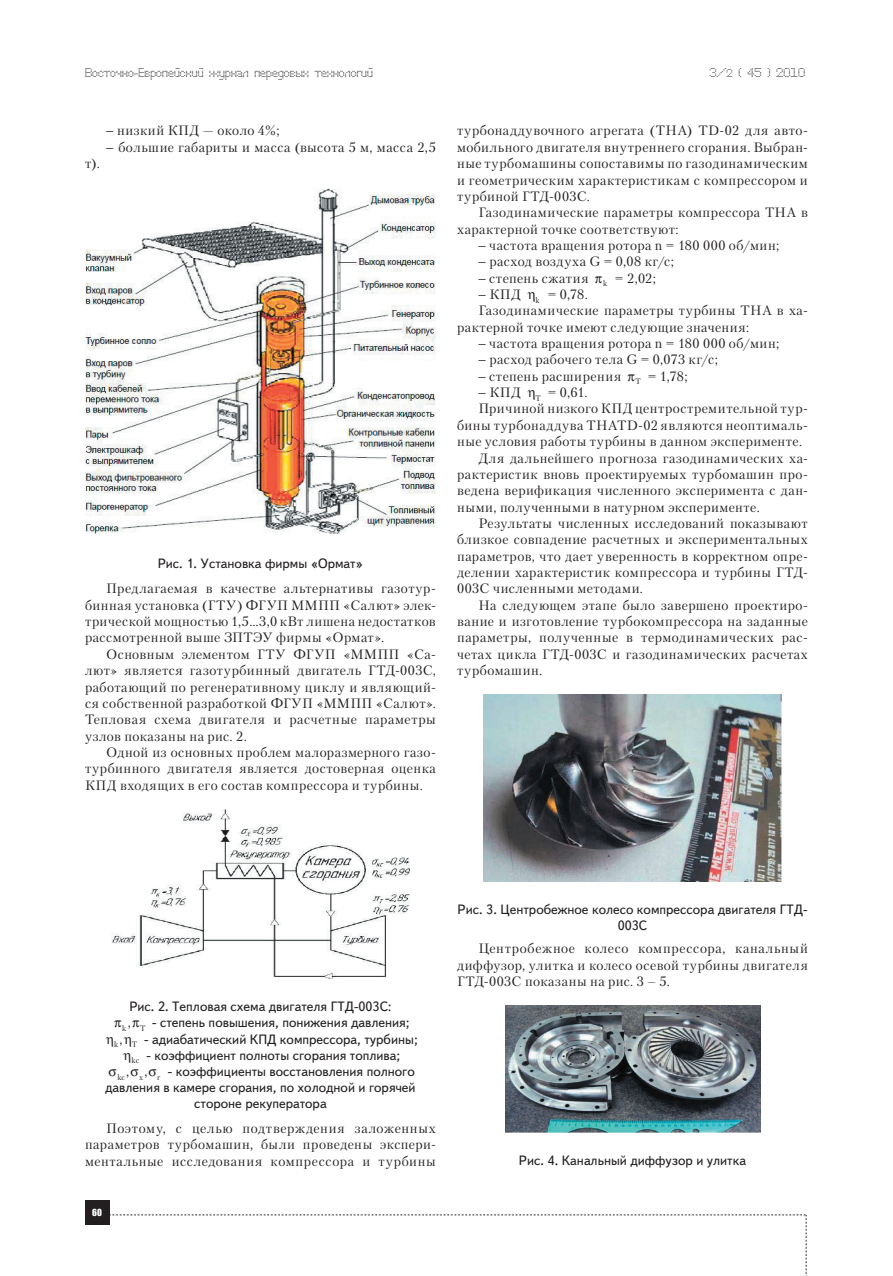
<style>
.page{position:relative;width:893px;height:1276px;background:#fff}
.page>*{position:absolute;margin:0;border:0;box-sizing:border-box;transform-origin:0 0}
.t1{font:13.5px/16.4px "Petersburg C";letter-spacing:.035em;color:#231f20;text-align:justify}
.t2{font:13.5px/16.2px "Text Book C";color:#231f20}
.t3{font:12px "Perfo";letter-spacing:.015em;color:#231f20}
.t4{font:9px "Impact";color:#fff}
.t5{font:7.8px "Petersburg C";color:#231f20}
.s1{font-size:10.5px}
</style>
<div class="page">
<div style="left:85px;top:1200px;width:24px;height:25px;background:#231f20"></div>
<svg style="left:109px;top:1214px;width:698px;height:62px"></svg>
<img style="left:85px;top:188px;width:351px;height:346px">
<img style="left:112px;top:809px;width:297px;height:169px">
<img style="left:484px;top:694px;width:297px;height:187px">
<img style="left:505px;top:1005px;width:255px;height:127px">
<p class="t3" style="left:85px;top:65px;width:289px">Восточно-Европейский журнал передовых технологий</p>
<p class="t3" style="left:709px;top:65px;width:97px">3/<span class="s1">2</span> ( 45 ) 2010</p>
<p class="t1" style="left:106px;top:122px;width:331px">− низкий КПД — около 4%;<br>− большие габариты и масса (высота 5 м, масса 2,5</p>
<p class="t1" style="left:85px;top:155px;width:16px">т).</p>
<p class="t2" style="left:158px;top:556px;width:207px">Рис. 1. Установка фирмы «Ормат»</p>
<p class="t1" style="left:85px;top:580px;width:352px;text-indent:21px">Предлагаемая в качестве альтернативы газотур&shy;бинная установка (ГТУ) ФГУП ММПП «Салют» элек&shy;трической мощностью 1,5…3,0 кВт лишена недостатков рассмотренной выше ЗПТЭУ фирмы «Ормат».</p>
<p class="t1" style="left:85px;top:646px;width:352px;text-indent:21px">Основным элементом ГТУ ФГУП «ММПП «Са&shy;лют» является газотурбинный двигатель ГТД-003С, работающий по регенеративному циклу и являющий&shy;ся собственной разработкой ФГУП «ММПП «Салют».<br>Тепловая схема двигателя и расчетные параметры узлов показаны на рис. 2.</p>
<p class="t1" style="left:85px;top:744px;width:352px;text-indent:21px">Одной из основных проблем малоразмерного газо&shy;турбинного двигателя является достоверная оценка КПД входящих в его состав компрессора и турбины.</p>
<p class="t1" style="left:457px;top:122px;width:352px">турбонаддувочного агрегата (ТНА) ТD-02 для авто&shy;мобильного двигателя внутреннего сгорания. Выбран&shy;ные турбомашины сопоставимы по газодинамическим и геометрическим характеристикам с компрессором и турбиной ГТД-003С.</p>
<p class="t1" style="left:478px;top:204px;width:331px">Газодинамические параметры компрессора ТНА в</p>
<p class="t1" style="left:457px;top:220px;width:223px">характерной точке соответствуют:</p>
<p class="t1" style="left:478px;top:237px;width:302px">− частота вращения ротора n = 180 000 об/мин;</p>
<p class="t1" style="left:478px;top:253px;width:197px">− расход воздуха G = 0,08 кг/с;</p>
<p class="t1" style="left:478px;top:270px;width:179px">− степень сжатия <sub>k</sub> = 2,02;</p>
<p class="t1" style="left:478px;top:286px;width:111px">− КПД <sub>k</sub> = 0,78.</p>
<p class="t1" style="left:478px;top:302px;width:331px">Газодинамические параметры турбины ТНА в ха-</p>
<p class="t1" style="left:457px;top:319px;width:293px">рактерной точке имеют следующие значения:</p>
<p class="t1" style="left:478px;top:335px;width:302px">− частота вращения ротора n = 180 000 об/мин;</p>
<p class="t1" style="left:478px;top:351px;width:241px">− расход рабочего тела G = 0,073 кг/с;</p>
<p class="t1" style="left:478px;top:368px;width:211px">− степень расширения <sub>T</sub> = 1,78;</p>
<p class="t1" style="left:478px;top:384px;width:111px">− КПД <sub>T</sub> = 0,61.</p>
<p class="t1" style="left:478px;top:400px;width:331px">Причиной низкого КПД центростремительной тур-</p>
<p class="t1" style="left:457px;top:417px;width:352px">бины турбонаддува ТНАТD-02 являются неоптималь-</p>
<p class="t1" style="left:457px;top:433px;width:347px">ные условия работы турбины в данном эксперименте.</p>
<p class="t1" style="left:478px;top:449px;width:331px">Для дальнейшего прогноза газодинамических ха-</p>
<p class="t1" style="left:457px;top:466px;width:352px">рактеристик вновь проектируемых турбомашин про-</p>
<p class="t1" style="left:457px;top:482px;width:352px">ведена верификация численного эксперимента с дан-</p>
<p class="t1" style="left:457px;top:498px;width:304px">ными, полученными в натурном эксперименте.</p>
<p class="t1" style="left:478px;top:515px;width:331px">Результаты численных исследований показывают</p>
<p class="t1" style="left:457px;top:531px;width:352px">близкое совпадение расчетных и экспериментальных</p>
<p class="t1" style="left:457px;top:547px;width:352px">параметров, что дает уверенность в корректном опре-</p>
<p class="t1" style="left:457px;top:564px;width:352px">делении характеристик компрессора и турбины ГТД-</p>
<p class="t1" style="left:457px;top:580px;width:187px">003С численными методами.</p>
<p class="t1" style="left:478px;top:597px;width:331px">На следующем этапе было завершено проектиро-</p>
<p class="t1" style="left:457px;top:613px;width:352px">вание и изготовление турбокомпрессора на заданные</p>
<p class="t1" style="left:457px;top:629px;width:352px">параметры, полученные в термодинамических рас-</p>
<p class="t1" style="left:457px;top:646px;width:352px">четах цикла ГТД-003С и газодинамических расчетах</p>
<p class="t1" style="left:457px;top:662px;width:87px">турбомашин.</p>
<p class="t2" style="left:129px;top:998px;width:264px">Рис. 2. Тепловая схема двигателя ГТД-003С:</p>
<p class="t1" style="left:128px;top:1014px;width:5px">,</p>
<p class="t2" style="left:152px;top:1014px;width:259px">- степень повышения, понижения давления;</p>
<p class="t5" style="left:122px;top:1023px;width:6px">k</p>
<p class="t5" style="left:140px;top:1023px;width:7px">T</p>
<p class="t1" style="left:120px;top:1030px;width:5px">,</p>
<p class="t2" style="left:132px;top:1031px;width:288px;text-indent:13px">- адиабатический КПД компрессора, турбины; <sub>kc</sub> - коэффициент полноты сгорания топлива;</p>
<p class="t5" style="left:117px;top:1072px;width:32px">kc<sup>,</sup> <sup>,</sup>x</p>
<p class="t2" style="left:157px;top:1063px;width:259px"><sub>r</sub> - коэффициенты восстановления полного</p>
<p class="t2" style="left:105px;top:1079px;width:312px">давления в камере сгорания, по холодной и горячей</p>
<p class="t2" style="left:194px;top:1095px;width:134px">стороне рекуператора</p>
<p class="t1" style="left:85px;top:1120px;width:352px;text-indent:21px">Поэтому, с целью подтверждения заложенных параметров турбомашин, были проведены экспери&shy;ментальные исследования компрессора и турбины</p>
<p class="t5" style="left:114px;top:1039px;width:6px">k</p>
<p class="t5" style="left:132px;top:1039px;width:7px">T</p>
<p class="t4" style="left:92px;top:1205px;width:11px">60</p>
<p class="t2" style="left:458px;top:901px;width:351px;text-align:center">Рис. 3. Центробежное колесо компрессора двигателя ГТД-<br>003С</p>
<p class="t1" style="left:457px;top:940px;width:352px;text-indent:21px">Центробежное колесо компрессора, канальный диффузор, улитка и колесо осевой турбины двигателя ГТД-003С показаны на рис. 3 – 5.</p>
<p class="t2" style="left:519px;top:1152px;width:229px">Рис. 4. Канальный диффузор и улитка</p>
</div>
